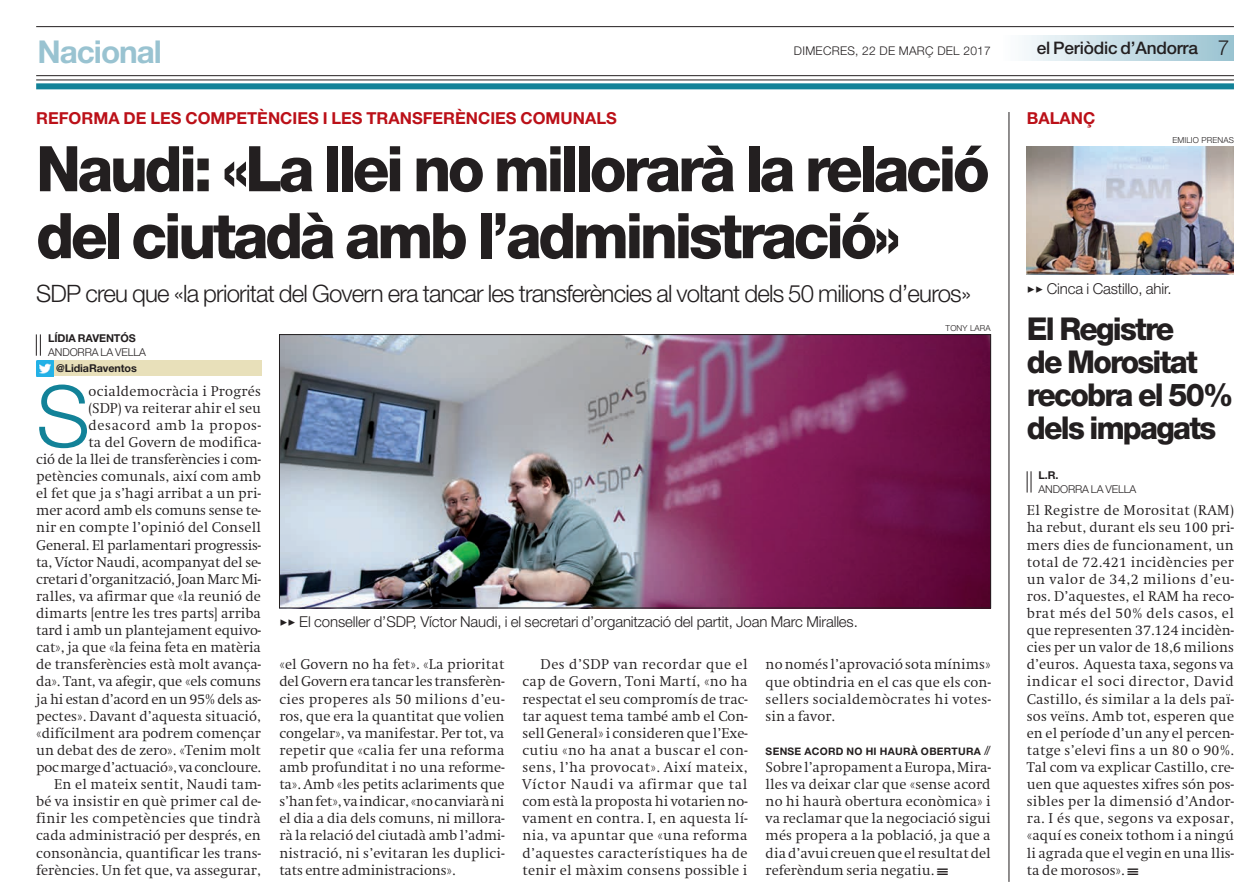
<style>
.page{position:relative;width:1258px;height:895px;background:#fff}
.page>*{position:absolute;margin:0;border:0;box-sizing:border-box;transform-origin:0 0}
.t1{font:300 85.5px "Helvetica Neue LT Std";color:#128298}
.t2{font:800 63px/66.9px "Helvetica Neue LT Std";letter-spacing:-.06em;color:#231f20;scale:.96 1}
.t3{font:800 31.5px/33px "Helvetica Neue LT Std";letter-spacing:-.06em;color:#231f20;scale:.96 1}
.t4{font:700 31.5px "Helvetica Neue LT Std";letter-spacing:-.035em;color:#99c3d1}
.t5{font:300 24px "Helvetica Neue LT Std";letter-spacing:-.035em;color:#231f20}
.t6{font:500 17.25px "Helvetica Neue LT Std";letter-spacing:-.015em;color:#231f20}
.t7{font:700 16.5px "Helvetica Neue LT Std";color:#bb1018}
.t8{font:300 15px "Helvetica Neue LT Std";letter-spacing:-.01em;color:#231f20}
.t9{font:300 13.65px/17.1px "Swift ND Std";color:#231f20;text-align:justify}
.t10{font:300 12px "Helvetica Neue LT Std";letter-spacing:.02em;color:#231f20}
.t11{font:700 10.8px "Helvetica Neue LT Std";letter-spacing:-.01em;color:#231f20}
.t12{font:300 10.8px "Helvetica Neue LT Std";letter-spacing:-.01em;color:#231f20}
.t13{font:700 10.35px "Helvetica Neue LT Std";letter-spacing:.03em;color:#231f20}
.t14{font:300 8.25px "Helvetica Neue LT Std";letter-spacing:.015em;color:#231f20}
.s1{font-weight:300;font-size:21px}
</style>
<div class="page">
<div style="left:999px;top:35px;width:234px;height:26px;background:linear-gradient(to right,#fff,#99c3d1)"></div>
<hr style="left:36px;top:75px;width:1197px;height:1px;background:#231f20">
<hr style="left:36px;top:80px;width:1197px;height:1px;background:#231f20">
<div style="left:36px;top:83px;width:1197px;height:6px;background:#128298"></div>
<hr style="left:36px;top:26px;width:1197px;height:1px;background:#231f20">
<hr style="left:36px;top:894px;width:1197px;height:1px;background:#939598">
<img style="left:281px;top:336px;width:707px;height:270px">
<div style="left:279px;top:334px;width:711px;height:274px;border:1px solid #231f20"></div>
<div style="left:44px;top:360px;width:218px;height:16px;background:#e8e0ba"></div>
<img style="left:36px;top:360px;width:17px;height:16px">
<svg style="left:36px;top:334px;width:5px;height:22px"></svg>
<hr style="left:1008px;top:112px;width:1px;height:769px;background:#231f20">
<svg style="left:1026px;top:471px;width:5px;height:21px"></svg>
<img style="left:1026px;top:146px;width:207px;height:128px">
<h3 class="t4" style="left:38px;top:33px;width:126px">Nacional</h3>
<p class="t10" style="left:793px;top:43px;width:198px">DIMECRES, 22 DE MARÇ DEL 2017</p>
<p class="t6" style="left:1036px;top:38px;width:194px">el Periòdic d’Andorra <span class="s1">7</span></p>
<p class="t7" style="left:36px;top:108px;width:582px">REFORMA DE LES COMPETÈNCIES I LES TRANSFERÈNCIES COMUNALS</p>
<h2 class="t2" style="left:36px;top:135px;width:994px">Naudi: «La llei no millorarà la relació del ciutadà amb l’administració»</h2>
<h3 class="t5" style="left:36px;top:278px;width:936px">SDP creu que «la prioritat del Govern era tancar les transferències al voltant dels 50 milions d’euros»</h3>
<p class="t11" style="left:48px;top:331px;width:89px">LÍDIA RAVENTÓS</p>
<p class="t12" style="left:48px;top:345px;width:99px">ANDORRA LA VELLA</p>
<p class="t14" style="left:945px;top:323px;width:47px">TONY LARA</p>
<p class="t11" style="left:56px;top:361px;width:82px">@LidiaRaventos</p>
<h1 class="t1" style="left:36px;top:364px;width:55px">S</h1>
<p class="t9" style="left:36px;top:382px;width:226px;text-align:right">ocialdemocràcia i Progrés<br>(SDP) va reiterar ahir el seu desacord amb la propos-<br>ta del Govern de modifica-<br>ció de la llei de transferències i com&shy;petències comunals, així com amb el fet que ja s’hagi arribat a un pri&shy;mer acord amb els comuns sense te&shy;nir en compte l’opinió del Consell General. El parlamentari progressis&shy;ta, Víctor Naudi, acompanyat del se&shy;cretari d’organització, Joan Marc Mi&shy;ralles, va afirmar que «la reunió de dimarts [entre les tres parts] arriba tard i amb un plantejament equivo&shy;cat», ja que «la feina feta en matèria de transferències està molt avança&shy;da». Tant, va afegir, que «els comuns ja hi estan d’acord en un 95% dels as&shy;pectes». Davant d’aquesta situació, «difícilment ara podrem començar un debat des de zero». «Tenim molt poc marge d’actuació», va concloure.<br>En el mateix sentit, Naudi tam&shy;bé va insistir en què primer cal de&shy;finir les competències que tindrà cada administració per després, en consonància, quantificar les trans&shy;ferències. Un fet que, va assegurar,</p>
<p class="t8" style="left:279px;top:613px;width:580px">✓✓ El conseller d’SDP, Víctor Naudi, i el secretari d’organització del partit, Joan Marc Miralles.</p>
<p class="t9" style="left:279px;top:656px;width:227px">«el Govern no ha fet». «La prioritat del Govern era tancar les transferèn&shy;cies properes als 50 milions d’eu&shy;ros, que era la quantitat que volien congelar», va manifestar. Per tot, va repetir que «calia fer una reforma amb profunditat i no una reforme&shy;ta». Amb «les petits aclariments que s’han fet», va indicar, «no canviarà ni el dia a dia dels comuns, ni millora&shy;rà la relació del ciutadà amb l’admi&shy;nistració, ni s’evitaran les duplici&shy;tats entre administracions».</p>
<p class="t9" style="left:522px;top:656px;width:227px;text-indent:18px">Des d’SDP van recordar que el cap de Govern, Toni Martí, «no ha respectat el seu compromís de trac&shy;tar aquest tema també amb el Con&shy;sell General» i consideren que l’Exe&shy;cutiu «no ha anat a buscar el con&shy;sens, l’ha provocat». Així mateix, Víctor Naudi va afirmar que tal com està la proposta hi votarien no&shy;vament en contra. I, en aquesta lí&shy;nia, va apuntar que «una reforma d’aquestes característiques ha de tenir el màxim consens possible i</p>
<p class="t9" style="left:765px;top:656px;width:227px">no només l’aprovació sota mínims» que obtindria en el cas que els con&shy;sellers socialdemòcrates hi votes&shy;sin a favor.</p>
<p class="t13" style="left:765px;top:744px;width:217px">SENSE ACORD NO HI HAURÀ OBERTURA</p>
<p class="t9" style="left:765px;top:759px;width:227px">Sobre l’apropament a Europa, Mira&shy;lles va deixar clar que «sense acord no hi haurà obertura econòmica» i va reclamar que la negociació sigui més propera a la població, ja que a dia d’avui creuen que el resultat del referèndum seria negatiu. ★</p>
<p class="t7" style="left:1026px;top:108px;width:70px">BALANÇ</p>
<p class="t14" style="left:1172px;top:134px;width:63px">EMILIO PRENAS</p>
<p class="t8" style="left:1026px;top:279px;width:146px">✓✓ Cinca i Castillo, ahir.</p>
<h3 class="t3" style="left:1026px;top:312px;width:217px">El Registre<br>de Morositat recobra el 50% dels impagats</h3>
<p class="t11" style="left:1038px;top:468px;width:21px">L.R.</p>
<p class="t12" style="left:1038px;top:482px;width:99px">ANDORRA LA VELLA</p>
<p class="t9" style="left:1026px;top:502px;width:209px">El Registre de Morositat (RAM) ha rebut, durant els seu 100 pri&shy;mers dies de funcionament, un total de 72.421 incidències per un valor de 34,2 milions d’eu&shy;ros. D’aquestes, el RAM ha reco&shy;brat més del 50% dels casos, el que representen 37.124 incidèn&shy;cies per un valor de 18,6 milions d’euros. Aquesta taxa, segons va indicar el soci director, David Castillo, és similar a la dels paï&shy;sos veïns. Amb tot, esperen que en el període d’un any el percen&shy;tatge s’elevi fins a un 80 o 90%.<br>Tal com va explicar Castillo, cre&shy;uen que aquestes xifres són pos&shy;sibles per la dimensió d’Andor&shy;ra. I és que, segons va exposar, «aquí es coneix tothom i a ningú li agrada que el vegin en una llis&shy;ta de morosos». ★</p>
</div>
